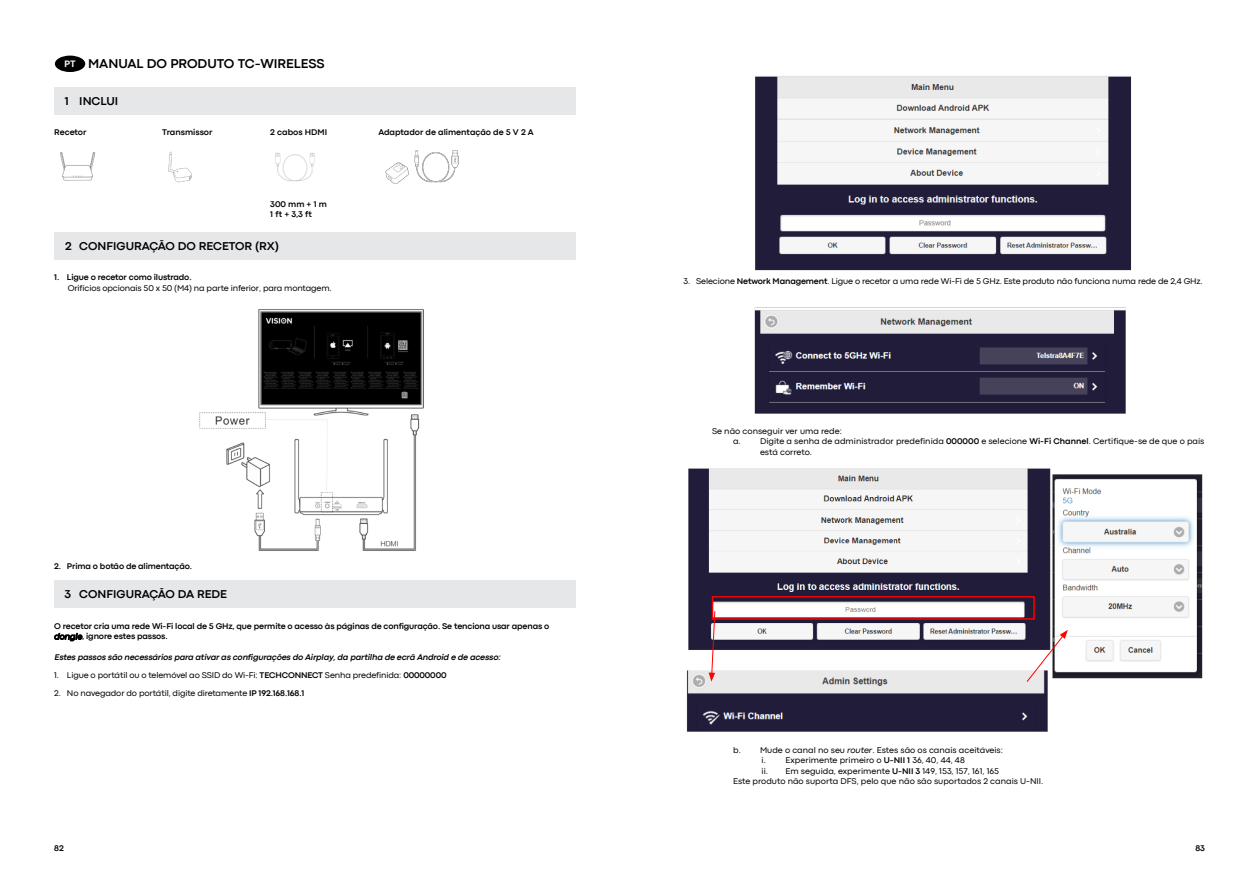
<style>
.page{position:relative;width:1259px;height:893px;background:#fff}
.page>*{position:absolute;margin:0;border:0;box-sizing:border-box;transform-origin:0 0}
.t1{font:700 13.5px "Codec Pro";color:#000}
.t2{font:700 12px "Codec Pro";color:#000}
.t3{font:700 9px "Roboto";color:#fff}
.t4{font:8.7px/10.5px "Codec Pro";letter-spacing:-.015em;color:#000}
.t5{font:700 8.7px/10.5px "Codec Pro";letter-spacing:-.015em;color:#000}
.t6{font:italic 700 8.7px "Codec Pro";color:#000}
.s1{font-weight:400;font-style:italic}
.s2{font-weight:700}
.s3{font-family:"Codec Pro News"}
.s4{font-style:italic}
</style>
<div class="page">
<img style="left:755px;top:76px;width:376px;height:195px">
<img style="left:754px;top:307px;width:372px;height:107px">
<img style="left:688px;top:468px;width:362px;height:182px">
<img style="left:1050px;top:472px;width:153px;height:207px">
<img style="left:686px;top:670px;width:362px;height:62px">
<div style="left:55px;top:56px;width:30px;height:16px;background:#000;border-radius:50%"></div>
<div style="left:54px;top:87px;width:522px;height:27px;background:#e6e7e8"></div>
<img style="left:60px;top:152px;width:36px;height:29px">
<img style="left:168px;top:151px;width:24px;height:32px">
<img style="left:275px;top:153px;width:40px;height:29px">
<img style="left:385px;top:150px;width:74px;height:34px">
<div style="left:54px;top:232px;width:522px;height:27px;background:#e6e7e8"></div>
<img style="left:199px;top:309px;width:225px;height:242px">
<div style="left:54px;top:581px;width:522px;height:27px;background:#e6e7e8"></div>
<svg style="left:708px;top:611px;width:7px;height:71px"></svg>
<svg style="left:1026px;top:630px;width:42px;height:52px"></svg>
<p class="t3" style="left:64px;top:58px;width:13px">PT</p>
<p class="t1" style="left:88px;top:56px;width:238px">MANUAL DO PRODUTO TC-WIRELESS</p>
<p class="t2" style="left:65px;top:94px;width:6px">1</p>
<p class="t2" style="left:79px;top:94px;width:41px">INCLUI</p>
<p class="t5" style="left:54px;top:127px;width:34px">Recetor</p>
<p class="t5" style="left:162px;top:127px;width:52px">Transmissor</p>
<p class="t5" style="left:270px;top:127px;width:58px">2 cabos HDMI</p>
<p class="t5" style="left:378px;top:127px;width:157px">Adaptador de alimentação de 5 V 2 A</p>
<p class="t5" style="left:270px;top:199px;width:58px">300 mm + 1 m</p>
<p class="t5" style="left:270px;top:209px;width:43px">1 ft + 3,3 ft</p>
<p class="t2" style="left:65px;top:239px;width:8px">2</p>
<p class="t2" style="left:79px;top:239px;width:201px">CONFIGURAÇÃO DO RECETOR (RX)</p>
<p class="t5" style="left:54px;top:272px;width:139px">1. Ligue o recetor como ilustrado.</p>
<p class="t4" style="left:68px;top:282px;width:266px">Orifícios opcionais 50 x 50 (M4) na parte inferior, para montagem.</p>
<p class="t5" style="left:54px;top:560px;width:139px">2. Prima o botão de alimentação.</p>
<p class="t2" style="left:64px;top:587px;width:8px">3</p>
<p class="t2" style="left:79px;top:587px;width:149px">CONFIGURAÇÃO DA REDE</p>
<p class="t5" style="left:54px;top:621px;width:497px">O recetor cria uma rede Wi-Fi local de 5 GHz, que permite o acesso às páginas de configuração. Se tenciona usar apenas o <span class="s1">dongle</span>, ignore estes passos.</p>
<p class="t6" style="left:54px;top:652px;width:450px">Estespassossão necessáriospara ativarasconfiguraçõesdo Airplay,da partilha deecrã Android edeacesso:</p>
<p class="t4" style="left:54px;top:670px;width:394px">1. Ligue o portátil ou o telemóvel ao SSID do Wi-Fi: <span class="s2">TECHCONNECT</span> Senha predefinida: <span class="s2">00000000</span></p>
<p class="t4" style="left:54px;top:688px;width:252px">2. No navegador do portátil, digite diretamente <span class="s2">IP 192.168.168.1</span></p>
<p class="t4" style="left:683px;top:276px;width:521px">3. Selecione <span class="s2">Network Management</span><span class="s3">.</span> Ligue o recetor a uma rede Wi-Fi de 5 GHz. Este produto não funciona numa rede de 2,4 GHz.</p>
<p class="t4" style="left:712px;top:425px;width:131px">Se não conseguir ver uma rede:</p>
<p class="t4" style="left:760px;top:436px;width:446px;text-indent:-27px">a. Digite a senha de administrador predefinida <span class="s2">000000</span> e selecione <span class="s2">Wi-Fi Channel</span>. Certifique-se de que o país está correto.</p>
<p class="t4" style="left:733px;top:745px;width:271px">b. Mude o canal no seu <span class="s4">router</span>. Estes são os canais aceitáveis:</p>
<p class="t4" style="left:761px;top:755px;width:205px">i. Experimente primeiro o <span class="s2">U-NII 1</span> 36, 40, 44, 48</p>
<p class="t4" style="left:761px;top:766px;width:239px">ii. Em seguida, experimente <span class="s2">U-NII 3</span> 149, 153, 157, 161, 165</p>
<p class="t4" style="left:733px;top:776px;width:312px">Este produto não suporta DFS, pelo que não são suportados 2 canais U-NII.</p>
<p class="t5" style="left:54px;top:842px;width:11px">82</p>
<p class="t5" style="left:1195px;top:842px;width:11px">83</p>
</div>
